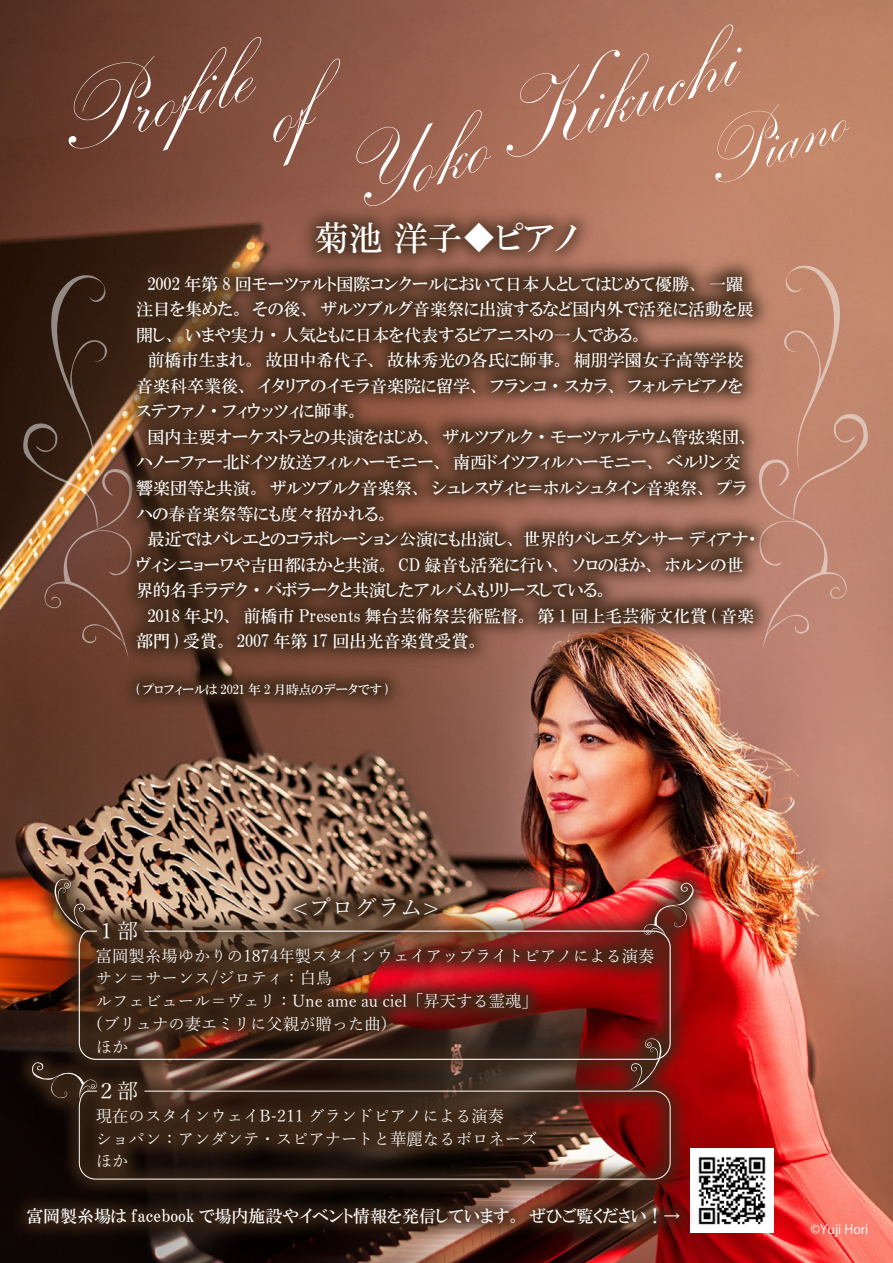
<style>
.page{position:relative;width:893px;height:1263px;background:#fff}
.page>*{position:absolute;margin:0;border:0;box-sizing:border-box;transform-origin:0 0}
.t1{font:106.35px "Kunstler Script";color:#fff}
.t2{font:85.05px "Kunstler Script";color:#fff}
.t3{font:34.05px "HGP Mincho B";color:#fff}
.t4{font:21.3px "Yu Mincho";color:#fff}
.t5{font:16.95px/25.5px "HGP Mincho B";color:#fff}
.t6{font:16.35px/22.8px "Yu Mincho";color:#fff}
.t7{font:12.75px "HGP Mincho B";color:#fff}
.t8{font:12.75px "Koz Go Pr 6 N";color:#fff}
</style>
<div class="page">
<img style="left:0;top:0;width:893px;height:1263px">
<svg style="left:23px;top:275px;width:50px;height:384px"></svg>
<svg style="left:817px;top:266px;width:51px;height:383px"></svg>
<img style="left:754px;top:1149px;width:20px;height:83px">
<img style="left:0;top:1240px;width:742px;height:23px">
<img style="left:73px;top:211px;width:744px;height:548px">
<img style="left:253px;top:160px;width:386px;height:156px">
<img style="left:0;top:818px;width:754px;height:422px">
<img style="left:78px;top:930px;width:593px;height:130px">
<svg style="left:78px;top:1090px;width:593px;height:90px"></svg>
<svg style="left:32px;top:1061px;width:66px;height:43px"></svg>
<svg style="left:627px;top:1037px;width:34px;height:54px"></svg>
<img style="left:643px;top:882px;width:51px;height:59px">
<svg style="left:54px;top:877px;width:35px;height:55px"></svg>
<div style="left:255px;top:58px;width:113px;height:108px;background:#8b5544"></div>
<h1 class="t1" style="left:32px;top:73px;width:208px;rotate:-17deg">Profile</h1>
<h1 class="t1" style="left:317px;top:133px;width:418px;rotate:-19deg">Yoko Kikuchi</h1>
<h2 class="t2" style="left:682px;top:124px;width:154px;rotate:-21deg">Piano</h2>
<h3 class="t3" style="left:314px;top:220px;width:265px">菊池 洋子◆ピアノ</h3>
<p class="t5" style="left:136px;top:271px;width:622px">　2002 年第 8 回モーツァルト国際コンクールにおいて日本人としてはじめて優勝、一躍注目を集めた。その後、ザルツブルグ音楽祭に出演するなど国内外で活発に活動を展開し、いまや実力・人気ともに日本を代表するピアニストの一人である。<br>　前橋市生まれ。故田中希代子、故林秀光の各氏に師事。桐朋学園女子高等学校音楽科卒業後、イタリアのイモラ音楽院に留学、フランコ・スカラ、フォルテピアノをステファノ・フィウッツィに師事。<br>　国内主要オーケストラとの共演をはじめ、ザルツブルク・モーツァルテウム管弦楽団、ハノーファー北ドイツ放送フィルハーモニー、南西ドイツフィルハーモニー、ベルリン交響楽団等と共演。ザルツブルク音楽祭、シュレスヴィヒ＝ホルシュタイン音楽祭、プラハの春音楽祭等にも度々招かれる。<br>　最近ではバレエとのコラボレーション公演にも出演し、世界的バレエダンサー ディアナ・ヴィシニョーワや吉田都ほかと共演。 CD 録音も活発に行い、ソロのほか、ホルンの世界的名手ラデク・バボラークと共演したアルバムもリリースしている。<br>　2018 年より、前橋市 Presents 舞台芸術祭芸術監督。第 1 回上毛芸術文化賞 ( 音楽部門 ) 受賞。 2007 年第 17 回出光音楽賞受賞。</p>
<p class="t7" style="left:136px;top:683px;width:254px">( プロフィールは 2021 年 2 月時点のデータです )</p>
<p class="t4" style="left:96px;top:911px;width:44px">１部</p>
<p class="t6" style="left:96px;top:942px;width:560px">富岡製糸場ゆかりの1874年製スタインウェイアップライトピアノによる演奏サン＝サーンス/ジロティ：白鳥<br>ルフェビュール＝ヴェリ：Une ame au ciel「昇天する霊魂」<br>(ブリュナの妻エミリに父親が贈った曲)<br>ほか</p>
<p class="t4" style="left:96px;top:1071px;width:44px">２部</p>
<p class="t6" style="left:96px;top:1102px;width:443px">現在のスタインウェイB-211 グランドピアノによる演奏<br>ショパン：アンダンテ・スピアナートと華麗なるポロネーズほか</p>
<p class="t5" style="left:26px;top:1203px;width:656px">富岡製糸場は facebook で場内施設やイベント情報を発信しています。ぜひご覧ください！→</p>
<p class="t8" style="left:810px;top:1222px;width:60px">©Yuji Hori</p>
</div>
